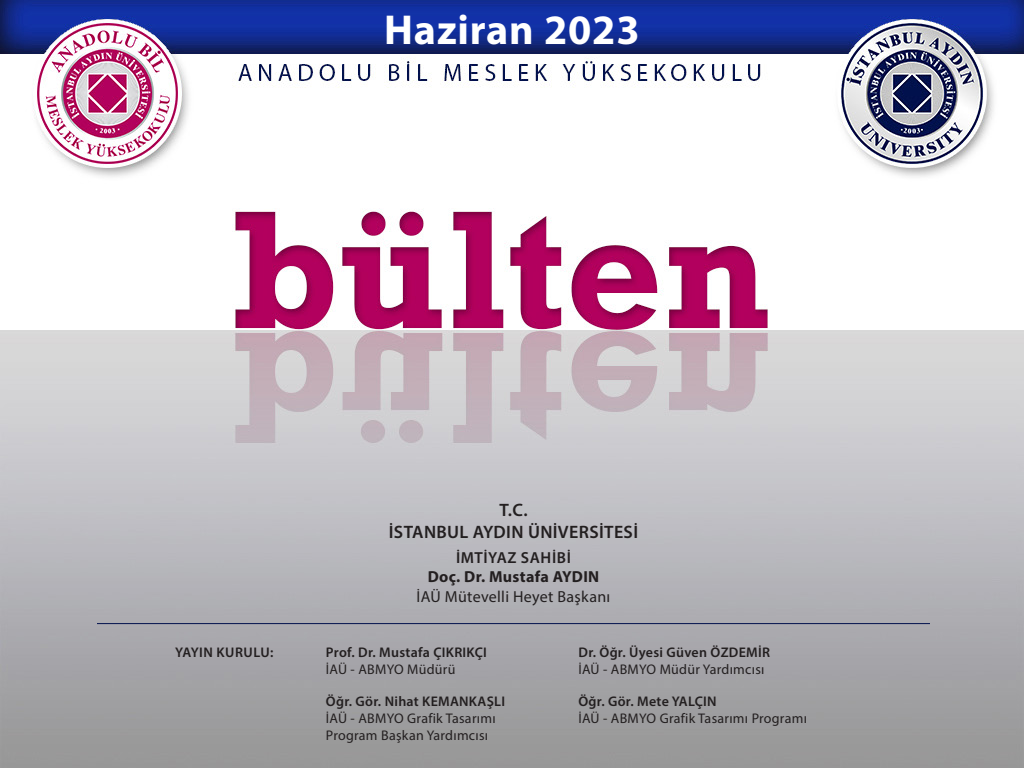
<style>
.page{position:relative;width:1024px;height:768px;background:#fff}
.page>*{position:absolute;margin:0;border:0;box-sizing:border-box;transform-origin:0 0}
.t1{font:700 42px "Myriad Pro";letter-spacing:.02em;color:#fff}
.t2{font:600 18px "Myriad Pro";letter-spacing:.02em;color:#231f20}
.t3{font:16px "Myriad Pro";letter-spacing:.02em;color:#231f20}
.t4{font:700 16px "Myriad Pro";letter-spacing:.02em;color:#231f20}
.t5{font:600 16px "Myriad Pro";letter-spacing:.04em;color:#231f20}
.t6{font:14px "Myriad Pro";letter-spacing:.02em;color:#231f20}
.t7{font:600 14px "Myriad Pro";letter-spacing:.02em;color:#231f20}
</style>
<div class="page">
<img style="left:0;top:0;width:1024px;height:768px">
<hr style="left:97px;top:623px;width:833px;height:1px;background:#01114d">
<p class="t1" style="left:384px;top:2px;width:257px">Haziran 2023</p>
<p class="t7" style="left:175px;top:643px;width:100px">YAYIN KURULU:</p>
<p class="t2" style="left:499px;top:499px;width:30px">T.C.</p>
<p class="t2" style="left:389px;top:520px;width:251px">İSTANBUL AYDIN ÜNİVERSİTESİ</p>
<p class="t5" style="left:456px;top:548px;width:116px">İMTİYAZ SAHİBİ</p>
<p class="t4" style="left:428px;top:567px;width:173px">Doç. Dr. Mustafa AYDIN</p>
<p class="t3" style="left:417px;top:586px;width:195px">İAÜ Mütevelli Heyet Başkanı</p>
<p class="t7" style="left:326px;top:643px;width:162px">Prof. Dr. Mustafa ÇIKRIKÇI</p>
<p class="t6" style="left:326px;top:660px;width:131px">İAÜ - ABMYO Müdürü</p>
<p class="t7" style="left:326px;top:693px;width:181px">Öğr. Gör. Nihat KEMANKAŞLI</p>
<p class="t6" style="left:326px;top:710px;width:171px">İAÜ - ABMYO Grafik Tasarımı</p>
<p class="t6" style="left:326px;top:727px;width:164px">Program Başkan Yardımcısı</p>
<p class="t7" style="left:578px;top:643px;width:193px">Dr. Öğr. Üyesi Güven ÖZDEMİR</p>
<p class="t6" style="left:578px;top:660px;width:187px">İAÜ - ABMYO Müdür Yardımcısı</p>
<p class="t7" style="left:578px;top:693px;width:140px">Öğr. Gör. Mete YALÇIN</p>
<p class="t6" style="left:578px;top:710px;width:230px">İAÜ - ABMYO Grafik Tasarımı Programı</p>
</div>
